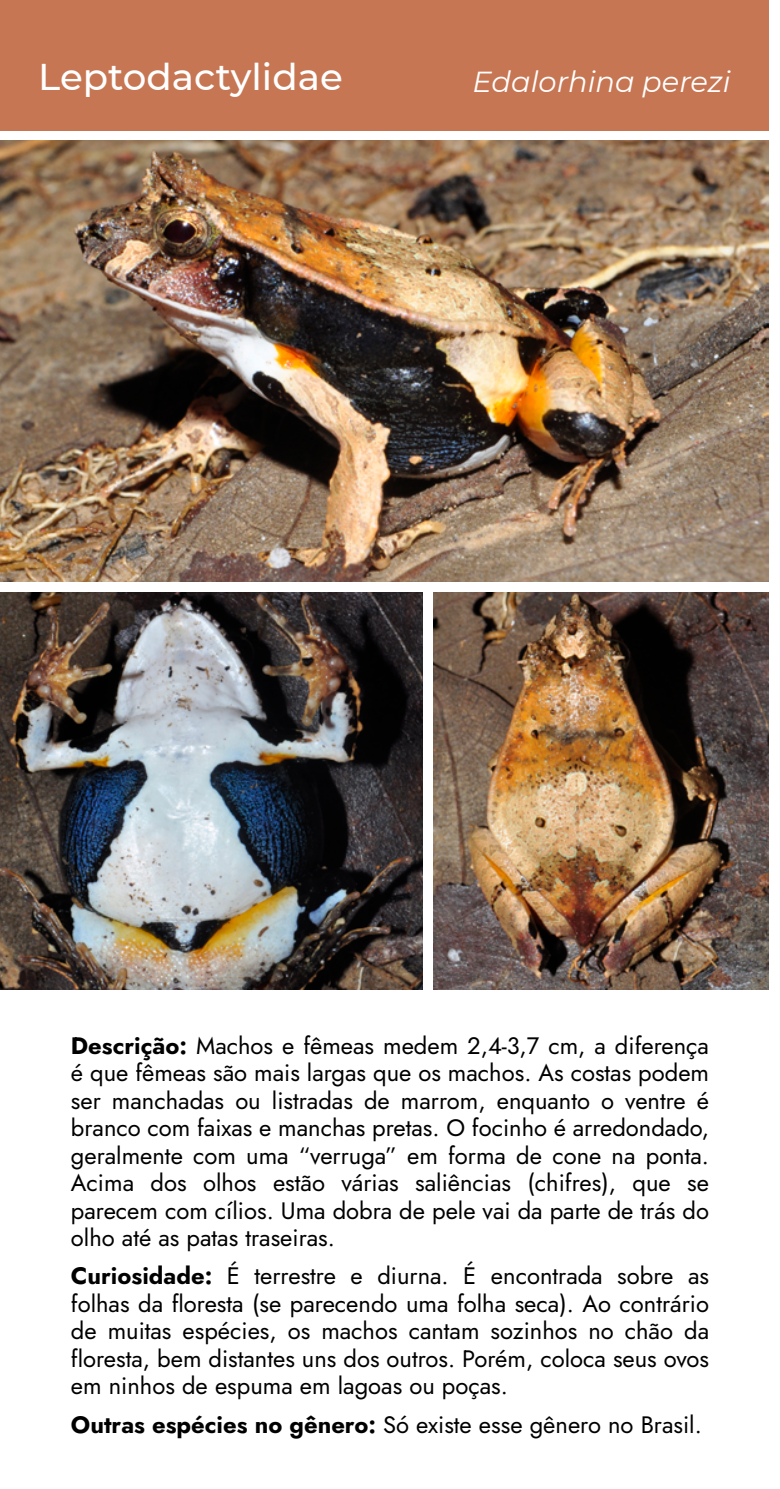
<style>
.page{position:relative;width:780px;height:1489px;background:#fff}
.page>*{position:absolute;margin:0;border:0;box-sizing:border-box;transform-origin:0 0}
.t1{font:500 37.25px "Montserrat";color:#fff}
.t2{font:italic 29px "Montserrat";color:#fff}
.t3{font:23.75px/27.5px "Jost";color:#000;text-align:justify}
.s1{font-weight:700}
</style>
<div class="page">
<div style="left:0;top:0;width:768px;height:130px;background:#c77653"></div>
<img style="left:0;top:592px;width:422px;height:397px">
<img style="left:434px;top:592px;width:334px;height:397px">
<img style="left:0;top:141px;width:768px;height:440px">
<h1 class="t1" style="left:38px;top:51px;width:306px">Leptodactylidae</h1>
<p class="t2" style="left:472px;top:62px;width:259px">Edalorhina perezi</p>
<p class="t3" style="left:71px;top:1031px;width:639px"><span class="s1">Descrição:</span> Machos e fêmeas medem 2,4-3,7 cm, a diferença é que fêmeas são mais largas que os machos. As costas podem ser manchadas ou listradas de marrom, enquanto o ventre é branco com faixas e manchas pretas. O focinho é arredondado, geralmente com uma “verruga” em forma de cone na ponta.<br>Acima dos olhos estão várias saliências (chifres), que se parecem com cílios. Uma dobra de pele vai da parte de trás do olho até as patas traseiras.</p>
<p class="t3" style="left:71px;top:1262px;width:639px"><span class="s1">Curiosidade:</span> É terrestre e diurna. É encontrada sobre as folhas da floresta (se parecendo uma folha seca). Ao contrário de muitas espécies, os machos cantam sozinhos no chão da floresta, bem distantes uns dos outros. Porém, coloca seus ovos em ninhos de espuma em lagoas ou poças.</p>
<p class="t3" style="left:71px;top:1410px;width:632px"><span class="s1">Outras espécies no gênero:</span> Só existe esse gênero no Brasil.</p>
</div>
